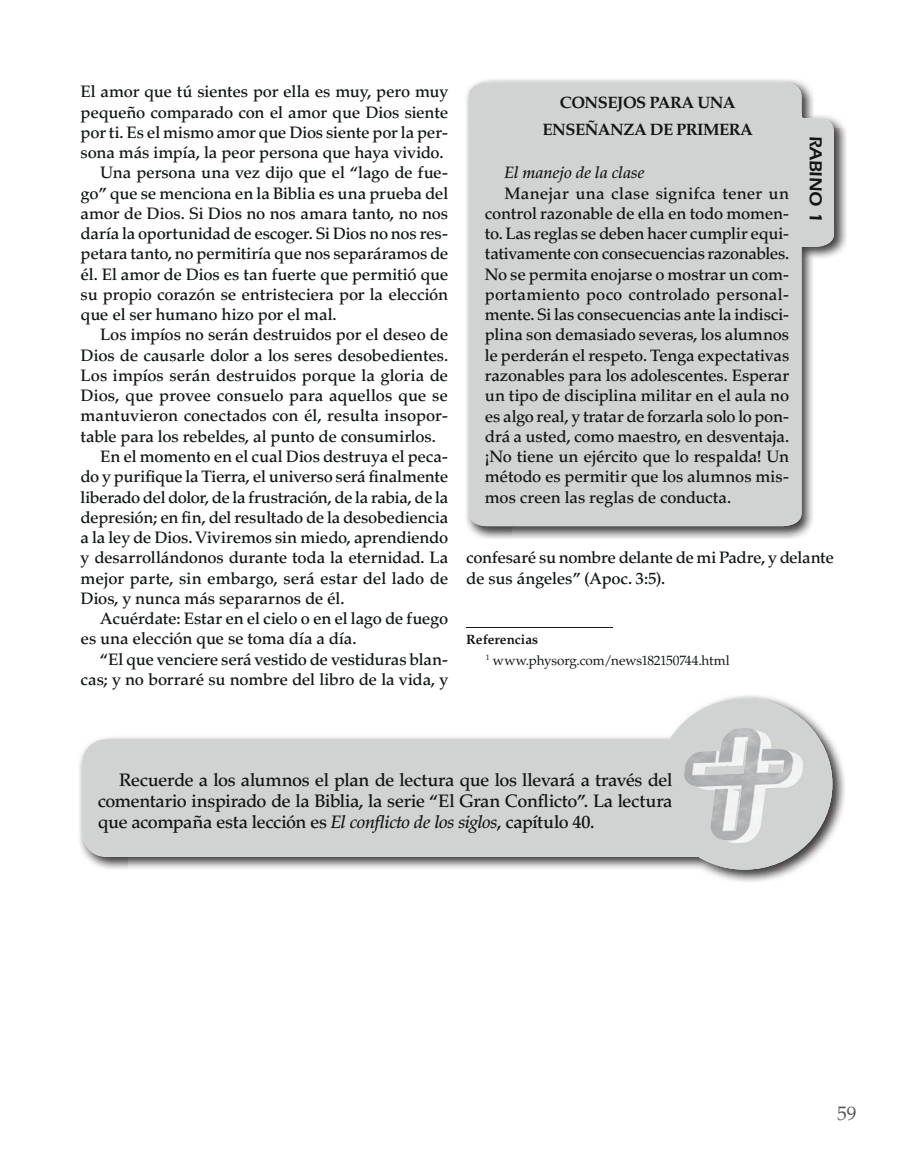
<style>
.page{position:relative;width:915px;height:1172px;background:#fff}
.page>*{position:absolute;margin:0;border:0;box-sizing:border-box;transform-origin:0 0}
.t1{font:19.5px "Palatino LT Std";color:#58595b}
.t2{font:500 18px/21px "Palatino LT Std";letter-spacing:-.025em;color:#121617;text-align:justify}
.t3{font:600 18px "ITC Eras Std";color:#121617}
.t4{font:500 16.5px/20.2px "Palatino LT Std";letter-spacing:-.01em;color:#121617}
.t5{font:500 16.5px "Palatino LT Std";letter-spacing:-.03em;color:#121617}
.t6{font:700 16.5px/27px "Palatino LT Std";letter-spacing:-.03em;color:#121617;text-align:center}
.t7{font:italic 500 16.5px "Palatino LT Std";letter-spacing:-.01em;color:#121617}
.t8{font:13.5px/20.2px "Palatino LT Std";letter-spacing:-.01em;color:#121617}
.s1{font-weight:700}
.s2{font-style:italic}
</style>
<div class="page">
<hr style="left:466px;top:627px;width:146px;height:1px;background:#121617">
<img style="left:466px;top:79px;width:380px;height:50px">
<img style="left:466px;top:129px;width:46px;height:410px">
<img style="left:799px;top:129px;width:47px;height:408px">
<img style="left:512px;top:526px;width:287px;height:13px">
<svg style="left:469px;top:82px;width:364px;height:444px;background:#d2d4d3"></svg>
<div style="left:560px;top:97px;width:175px;height:15px;background:#d1d3d2"></div>
<div style="left:543px;top:121px;width:209px;height:15px;background:#d1d3d2"></div>
<div style="left:504px;top:166px;width:140px;height:17px;background:#d1d3d2"></div>
<div style="left:504px;top:187px;width:284px;height:16px;background:#d1d3d2"></div>
<div style="left:485px;top:207px;width:297px;height:12px;background:#d1d3d2"></div>
<div style="left:485px;top:227px;width:297px;height:17px;background:#d1d3d2"></div>
<div style="left:485px;top:247px;width:304px;height:13px;background:#d1d3d2"></div>
<div style="left:485px;top:268px;width:297px;height:16px;background:#d1d3d2"></div>
<div style="left:485px;top:288px;width:297px;height:16px;background:#d1d3d2"></div>
<div style="left:485px;top:308px;width:297px;height:12px;background:#d1d3d2"></div>
<div style="left:485px;top:328px;width:304px;height:17px;background:#d1d3d2"></div>
<div style="left:485px;top:349px;width:304px;height:16px;background:#d1d3d2"></div>
<div style="left:485px;top:369px;width:304px;height:16px;background:#d1d3d2"></div>
<div style="left:485px;top:389px;width:303px;height:17px;background:#d1d3d2"></div>
<div style="left:485px;top:409px;width:297px;height:17px;background:#d1d3d2"></div>
<div style="left:485px;top:430px;width:303px;height:16px;background:#d1d3d2"></div>
<div style="left:486px;top:450px;width:303px;height:16px;background:#d1d3d2"></div>
<div style="left:485px;top:470px;width:297px;height:17px;background:#d1d3d2"></div>
<div style="left:485px;top:490px;width:245px;height:17px;background:#d1d3d2"></div>
<div style="left:809px;top:137px;width:12px;height:82px;background:#d1d3d2"></div>
<img style="left:79px;top:755px;width:3px;height:94px">
<img style="left:794px;top:741px;width:51px;height:130px">
<img style="left:700px;top:869px;width:94px;height:13px">
<svg style="left:82px;top:698px;width:750px;height:171px;fill:#d1d3d2"></svg>
<img style="left:684px;top:728px;width:61px;height:39px">
<div style="left:119px;top:772px;width:553px;height:19px;background:#d1d3d2"></div>
<div style="left:98px;top:793px;width:439px;height:19px;background:#d1d3d2"></div>
<div style="left:538px;top:793px;width:10px;height:14px;background:#d1d3d2"></div>
<div style="left:549px;top:793px;width:123px;height:14px;background:#d1d3d2"></div>
<div style="left:99px;top:814px;width:227px;height:19px;background:#d1d3d2"></div>
<div style="left:331px;top:815px;width:41px;height:13px;background:#d1d3d2"></div>
<div style="left:372px;top:814px;width:221px;height:19px;background:#d1d3d2"></div>
<p class="t4" style="left:81px;top:83px;width:369px">El amor que tú sientes por ella es muy, pero muy</p>
<p class="t4" style="left:81px;top:104px;width:369px">pequeño comparado con el amor que Dios siente</p>
<p class="t4" style="left:81px;top:124px;width:369px">por ti. Es el mismo amor que Dios siente por la per-</p>
<p class="t4" style="left:81px;top:144px;width:364px">sona más impía, la peor persona que haya vivido.</p>
<p class="t4" style="left:100px;top:164px;width:349px">Una persona una vez dijo que el “lago de fue-</p>
<p class="t4" style="left:81px;top:185px;width:369px">go” que se menciona en la Biblia es una prueba del</p>
<p class="t4" style="left:81px;top:205px;width:369px">amor de Dios. Si Dios no nos amara tanto, no nos</p>
<p class="t4" style="left:81px;top:225px;width:369px">daría la oportunidad de escoger. Si Dios no nos res-</p>
<p class="t4" style="left:81px;top:245px;width:369px">petara tanto, no permitiría que nos separáramos de</p>
<p class="t4" style="left:81px;top:265px;width:369px">él. El amor de Dios es tan fuerte que permitió que</p>
<p class="t4" style="left:81px;top:286px;width:369px">su propio corazón se entristeciera por la elección</p>
<p class="t4" style="left:81px;top:306px;width:257px">que el ser humano hizo por el mal.</p>
<p class="t4" style="left:100px;top:326px;width:349px">Los impíos no serán destruidos por el deseo de</p>
<p class="t4" style="left:81px;top:346px;width:369px">Dios de causarle dolor a los seres desobedientes.</p>
<p class="t4" style="left:81px;top:367px;width:369px">Los impíos serán destruidos porque la gloria de</p>
<p class="t4" style="left:81px;top:387px;width:369px">Dios, que provee consuelo para aquellos que se</p>
<p class="t4" style="left:81px;top:407px;width:369px">mantuvieron conectados con él, resulta insopor-</p>
<p class="t4" style="left:81px;top:427px;width:356px">table para los rebeldes, al punto de consumirlos.</p>
<p class="t4" style="left:100px;top:448px;width:349px">En el momento en el cual Dios destruya el peca-</p>
<p class="t4" style="left:81px;top:468px;width:369px">do y purifique la Tierra, el universo será finalmente</p>
<p class="t5" style="left:81px;top:490px;width:369px">liberado del dolor, de la frustración, de la rabia, de la</p>
<p class="t4" style="left:81px;top:508px;width:369px">depresión; en fin, del resultado de la desobediencia</p>
<p class="t4" style="left:81px;top:529px;width:369px">a la ley de Dios. Viviremos sin miedo, aprendiendo</p>
<p class="t4" style="left:81px;top:549px;width:369px">y desarrollándonos durante toda la eternidad. La</p>
<p class="t4" style="left:81px;top:569px;width:369px">mejor parte, sin embargo, será estar del lado de</p>
<p class="t4" style="left:81px;top:589px;width:265px">Dios, y nunca más separarnos de él.</p>
<p class="t4" style="left:100px;top:610px;width:349px">Acuérdate: Estar en el cielo o en el lago de fuego</p>
<p class="t4" style="left:81px;top:630px;width:277px">es una elección que se toma día a día.</p>
<p class="t4" style="left:100px;top:650px;width:349px">“El que venciere será vestido de vestiduras blan-</p>
<p class="t4" style="left:81px;top:670px;width:369px">cas; y no borraré su nombre del libro de la vida, y</p>
<p class="t6" style="left:542px;top:91px;width:212px">CONSEJOS PARA UNA<br>ENSEÑANZA DE PRIMERA</p>
<p class="t7" style="left:504px;top:166px;width:141px">El manejo de la clase</p>
<p class="t4" style="left:484px;top:185px;width:306px;text-align:justify;text-indent:20px">Manejar una clase signifca tener un control razonable de ella en todo momen&shy;to. Las reglas se deben hacer cumplir equi&shy;tativamente con consecuencias razonables.<br>No se permita enojarse o mostrar un com&shy;portamiento poco controlado personal&shy;mente. Si las consecuencias ante la indisci&shy;plina son demasiado severas, los alumnos le perderán el respeto. Tenga expectativas razonables para los adolescentes. Esperar un tipo de disciplina militar en el aula no es algo real, y tratar de forzarla solo lo pon&shy;drá a usted, como maestro, en desventaja. ¡No tiene un ejército que lo respalda! Un método es permitir que los alumnos mis&shy;mos creen las reglas de conducta.</p>
<p class="t3" style="left:826px;top:136px;width:89px;rotate:90deg">RABINO 1</p>
<p class="t4" style="left:466px;top:549px;width:369px">confesaré su nombre delante de mi Padre, y delante de sus ángeles” (Apoc. 3:5).</p>
<p class="t8" style="left:485px;top:631px;width:245px;text-indent:-20px"><span class="s1">Referencias<br></span><sup>1</sup> www.physorg.com/news182150744.html</p>
<p class="t2" style="left:98px;top:771px;width:576px;text-indent:21px">Recuerde a los alumnos el plan de lectura que los llevará a través del comentario inspirado de la Biblia, la serie “El Gran Conflicto”. La lectura que acompaña esta lección es <span class="s2">El conflicto de los siglos</span>, capítulo 40.</p>
<p class="t1" style="left:836px;top:1105px;width:21px">59</p>
</div>
